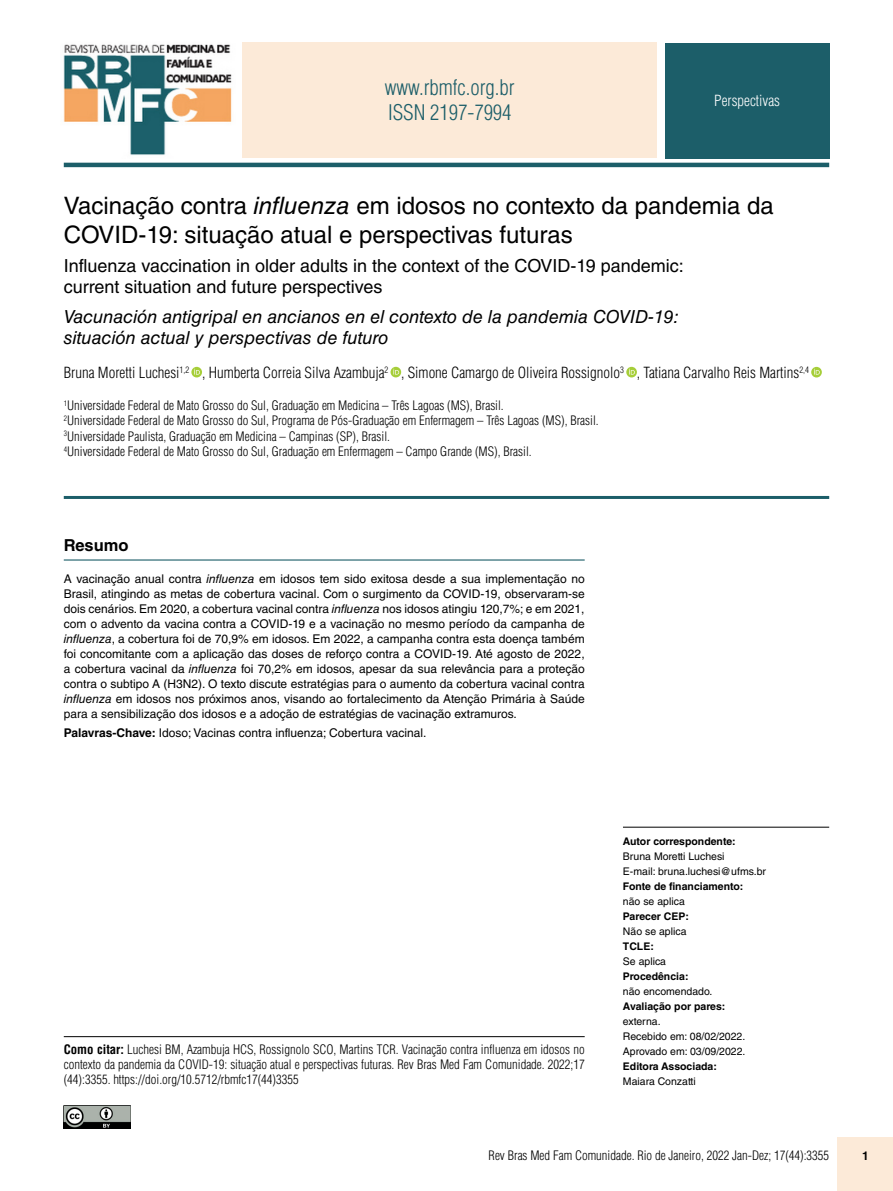
<style>
.page{position:relative;width:893px;height:1191px;background:#fff}
.page>*{position:absolute;margin:0;border:0;box-sizing:border-box;transform-origin:0 0}
.t1{font:24px/28.8px "Helvetica LT Std";color:#000}
.t2{font:300 condensed 21px/25.2px "Helvetica LT Std";color:#1c5e69}
.t3{font:18px/21px "Helvetica LT Std";color:#000}
.t4{font:italic 18px/21px "Helvetica LT Std";color:#000}
.t5{font:700 16.5px "Helvetica LT Std";color:#000}
.t6{font:300 condensed 15px "Helvetica LT Std";color:#000}
.t7{font:300 condensed 15px "Helvetica LT Std";color:#fff}
.t8{font:300 condensed 12.75px/15.3px "Helvetica LT Std";color:#000}
.t9{font:12px/15px "Helvetica LT Std";color:#000;text-align:justify}
.t10{font:700 12px "Helvetica LT Std";color:#000}
.t11{font:10.5px/15px "Helvetica LT Std";color:#000}
.t12{font:700 10.5px "Helvetica LT Std";color:#000}
.s1{font-style:italic}
.s2{font-weight:700}
</style>
<div class="page">
<div style="left:838px;top:1137px;width:55px;height:54px;background:#fcead8"></div>
<hr style="left:623px;top:826px;width:206px;height:1px;background:#000">
<hr style="left:64px;top:559px;width:521px;height:1px;background:#1c5e69">
<img style="left:64px;top:1105px;width:67px;height:23px">
<img style="left:63px;top:44px;width:169px;height:111px">
<div style="left:242px;top:42px;width:415px;height:116px;background:#fcead8"></div>
<div style="left:665px;top:43px;width:164px;height:116px;background:#1c5e69"></div>
<hr style="left:64px;top:163px;width:765px;height:4px;background:#1c5e69">
<svg style="left:191px;top:367px;width:11px;height:10px"></svg>
<svg style="left:194px;top:369px;width:6px;height:5px"></svg>
<svg style="left:391px;top:367px;width:10px;height:10px"></svg>
<svg style="left:393px;top:369px;width:6px;height:5px"></svg>
<svg style="left:626px;top:367px;width:11px;height:10px"></svg>
<svg style="left:629px;top:369px;width:6px;height:5px"></svg>
<svg style="left:811px;top:367px;width:11px;height:10px"></svg>
<svg style="left:814px;top:369px;width:6px;height:5px"></svg>
<hr style="left:64px;top:496px;width:765px;height:3px;background:#1c5e69">
<hr style="left:64px;top:1036px;width:521px;height:1px;background:#000">
<h2 class="t2" style="left:385px;top:75px;width:131px">www.rbmfc.org.br<br>ISSN 2197-7994</h2>
<p class="t7" style="left:714px;top:92px;width:67px">Perspectivas</p>
<h1 class="t1" style="left:64px;top:191px;width:711px">Vacinação contra <span class="s1">influenza</span> em idosos no contexto da pandemia da<br>COVID-19: situação atual e perspectivas futuras</h1>
<h3 class="t3" style="left:64px;top:255px;width:622px">Influenza vaccination in older adults in the context of the COVID-19 pandemic: current situation and future perspectives</h3>
<h3 class="t4" style="left:64px;top:306px;width:616px">Vacunación antigripal en ancianos en el contexto de la pandemia COVID-19: situación actual y perspectivas de futuro</h3>
<p class="t6" style="left:64px;top:363px;width:747px">Bruna Moretti Luchesi<sup>1,2</sup> , Humberta Correia Silva Azambuja<sup>2</sup> , Simone Camargo de Oliveira Rossignolo<sup>3</sup> , Tatiana Carvalho Reis Martins<sup>2,4</sup></p>
<p class="t8" style="left:64px;top:397px;width:536px"><sup>1</sup>Universidade Federal de Mato Grosso do Sul, Graduação em Medicina – Três Lagoas (MS), Brasil.<br><sup>2</sup>Universidade Federal de Mato Grosso do Sul, Programa de Pós-Graduação em Enfermagem – Três Lagoas (MS), Brasil.<br><sup>3</sup>Universidade Paulista, Graduação em Medicina – Campinas (SP), Brasil.<br><sup>4</sup>Universidade Federal de Mato Grosso do Sul, Graduação em Enfermagem – Campo Grande (MS), Brasil.</p>
<h3 class="t5" style="left:64px;top:535px;width:66px">Resumo</h3>
<p class="t9" style="left:64px;top:571px;width:522px">A vacinação anual contra <span class="s1">influenza</span> em idosos tem sido exitosa desde a sua implementação no Brasil, atingindo as metas de cobertura vacinal. Com o surgimento da COVID-19, observaram-se dois cenários. Em 2020, a cobertura vacinal contra <span class="s1">influenza</span> nos idosos atingiu 120,7%; e em 2021, com o advento da vacina contra a COVID-19 e a vacinação no mesmo período da campanha de <span class="s1">influenza</span>, a cobertura foi de 70,9% em idosos. Em 2022, a campanha contra esta doença também foi concomitante com a aplicação das doses de reforço contra a COVID-19. Até agosto de 2022, a cobertura vacinal da <span class="s1">influenza</span> foi 70,2% em idosos, apesar da sua relevância para a proteção contra o subtipo A (H3N2). O texto discute estratégias para o aumento da cobertura vacinal contra <span class="s1">influenza</span> em idosos nos próximos anos, visando ao fortalecimento da Atenção Primária à Saúde para a sensibilização dos idosos e a adoção de estratégias de vacinação extramuros.</p>
<p class="t9" style="left:64px;top:725px;width:364px"><span class="s2">Palavras-Chave:</span> Idoso; Vacinas contra influenza; Cobertura vacinal.</p>
<p class="t8" style="left:64px;top:1041px;width:522px;text-align:justify"><span class="s2">Como citar:</span> Luchesi BM, Azambuja HCS, Rossignolo SCO, Martins TCR. Vacinação contra influenza em idosos no contexto da pandemia da COVID-19: situação atual e perspectivas futuras. Rev Bras Med Fam Comunidade. 2022;17 (44):3355. https://doi.org/10.5712/rbmfc17(44)3355</p>
<p class="t12" style="left:623px;top:834px;width:114px">Autor correspondente:</p>
<p class="t11" style="left:623px;top:848px;width:145px">Bruna Moretti Luchesi<br>E-mail: bruna.luchesi@ufms.br</p>
<p class="t12" style="left:623px;top:879px;width:122px">Fonte de financiamento:</p>
<p class="t11" style="left:623px;top:893px;width:63px">não se aplica</p>
<p class="t12" style="left:623px;top:909px;width:68px">Parecer CEP:</p>
<p class="t11" style="left:623px;top:923px;width:65px">Não se aplica</p>
<p class="t12" style="left:623px;top:939px;width:32px">TCLE:</p>
<p class="t11" style="left:623px;top:953px;width:45px">Se aplica</p>
<p class="t12" style="left:623px;top:969px;width:67px">Procedência:</p>
<p class="t11" style="left:623px;top:983px;width:91px">não encomendado.</p>
<p class="t12" style="left:623px;top:999px;width:104px">Avaliação por pares:</p>
<p class="t11" style="left:623px;top:1013px;width:124px">externa.<br>Recebido em: 08/02/2022.<br>Aprovado em: 03/09/2022.</p>
<p class="t12" style="left:623px;top:1059px;width:95px">Editora Associada:</p>
<p class="t11" style="left:623px;top:1073px;width:74px">Maiara Conzatti</p>
<p class="t8" style="left:489px;top:1147px;width:342px">Rev Bras Med Fam Comunidade. Rio de Janeiro, 2022 Jan-Dez; 17(44):3355</p>
<p class="t10" style="left:862px;top:1148px;width:8px">1</p>
</div>
